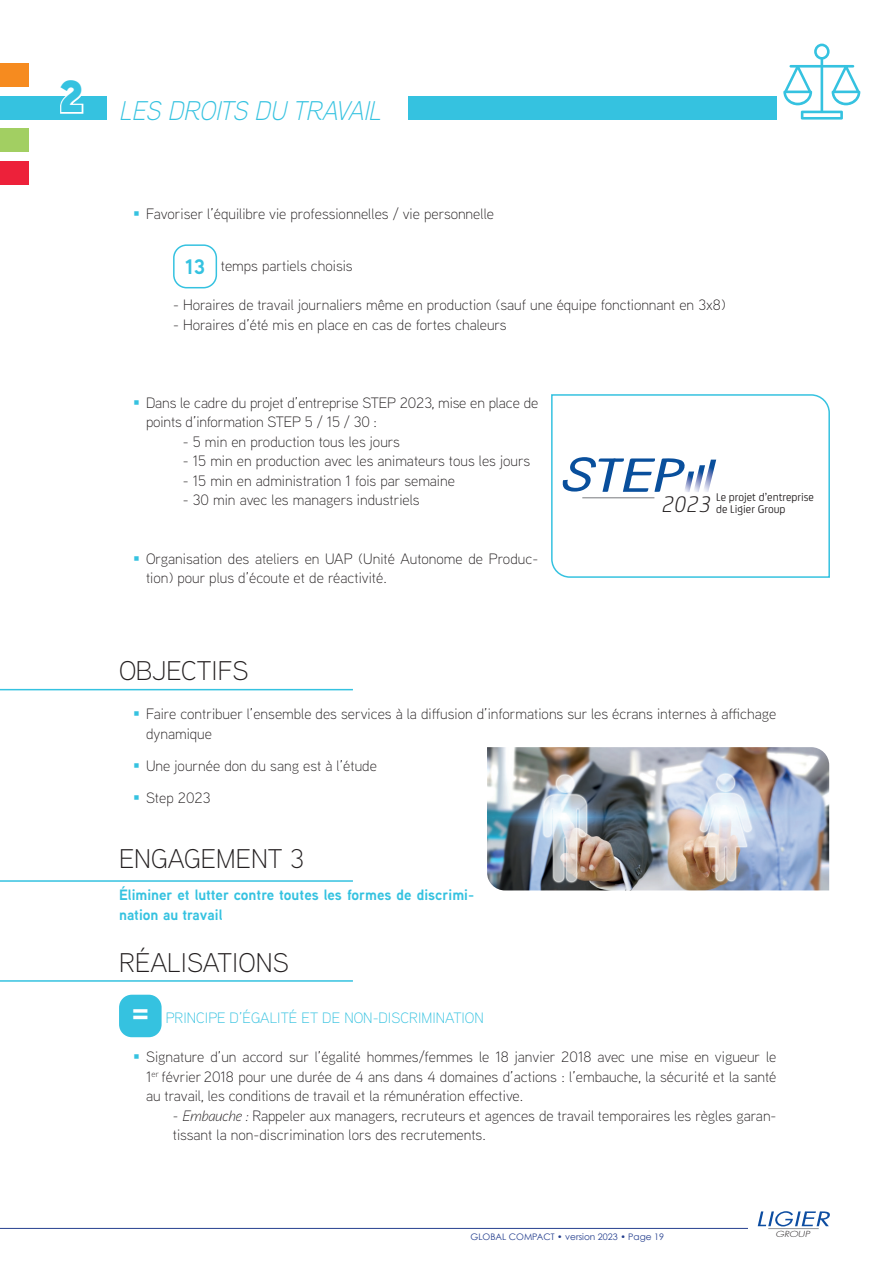
<style>
.page{position:relative;width:893px;height:1263px;background:#fff}
.page>*{position:absolute;margin:0;border:0;box-sizing:border-box;transform-origin:0 0}
.t1{font:300 27px "Aaux Next";color:#231f20}
.t2{font:italic 300 27px "Aaux Next";color:#35c2e0}
.t3{font:300 15px/19.5px "Aaux Next";color:#231f20}
.t4{font:700 15px/19.5px "Aaux Next";color:#35c2e0}
.t5{font:300 15px "Aaux Next";color:#35c2e0}
.t6{font:11.85px/11.2px "FS Joey";color:#231f20}
.t7{font:9px "Century Gothic";color:#253f8e}
.t8{font:italic 300 8.1px "Futura Std";color:#231f20;scale:1.27 1}
.s1{color:#35c2e0}
.s2{font-weight:700;font-size:21px;color:#35c2e0}
.s3{font-weight:300;font-style:italic;font-size:24.15px}
.s4{font-weight:700;font-size:33px;color:#fff}
.s5{font-style:italic}
</style>
<div class="page">
<div style="left:0;top:96px;width:106px;height:24px;background:#35c2e0"></div>
<div style="left:408px;top:96px;width:368px;height:24px;background:#35c2e0"></div>
<div style="left:0;top:128px;width:28px;height:24px;background:#a2cf62"></div>
<div style="left:0;top:63px;width:28px;height:24px;background:#f68b1f"></div>
<div style="left:0;top:161px;width:28px;height:24px;background:#ed213a"></div>
<svg style="left:783px;top:44px;width:77px;height:76px"></svg>
<hr style="left:0;top:1228px;width:748px;height:1px;background:#253f8e">
<svg style="left:758px;top:1211px;width:72px;height:15px"></svg>
<hr style="left:768px;top:1228px;width:51px;height:1px;background:#939598">
<div style="left:173px;top:244px;width:44px;height:44px;border:2px solid #35c2e0;border-radius:13px"></div>
<div style="left:119px;top:995px;width:43px;height:42px;background:#35c2e0;border-radius:13px"></div>
<hr style="left:0;top:689px;width:353px;height:1px;background:#35c2e0">
<hr style="left:0;top:880px;width:353px;height:2px;background:#35c2e0">
<hr style="left:0;top:980px;width:353px;height:2px;background:#35c2e0">
<img style="left:487px;top:747px;width:342px;height:143px">
<svg style="left:551px;top:394px;width:279px;height:184px"></svg>
<svg style="left:562px;top:457px;width:154px;height:35px"></svg>
<hr style="left:582px;top:497px;width:72px;height:1px;background:#939598">
<h1 class="t2" style="left:59px;top:92px;width:324px"><sup>2</sup> LES DROITS DU TRAVAIL</h1>
<p class="t3" style="left:133px;top:204px;width:362px"><span class="s1">▪</span> Favoriser l’équilibre vie professionnelles / vie personnelle</p>
<p class="t3" style="left:185px;top:255px;width:169px"><span class="s2">13</span> temps partiels choisis</p>
<p class="t3" style="left:173px;top:294px;width:554px">- Horaires de travail journaliers même en production (sauf une équipe fonctionnant en 3x8)</p>
<p class="t3" style="left:173px;top:314px;width:335px">- Horaires d’été mis en place en cas de fortes chaleurs</p>
<p class="t3" style="left:146px;top:392px;width:394px;text-indent:-13px"><span class="s1">▪</span> Dans le cadre du projet d’entreprise STEP 2023, mise en place de points d’information STEP 5 / 15 / 30 :</p>
<p class="t3" style="left:183px;top:431px;width:219px">- 5 min en production tous les jours</p>
<p class="t3" style="left:183px;top:450px;width:349px">- 15 min en production avec les animateurs tous les jours</p>
<p class="t3" style="left:183px;top:470px;width:274px">- 15 min en administration 1 fois par semaine</p>
<p class="t3" style="left:183px;top:489px;width:238px">- 30 min avec les managers industriels</p>
<p class="t3" style="left:146px;top:548px;width:394px;text-indent:-13px"><span class="s1">▪</span> Organisation des ateliers en UAP (Unité Autonome de Produc&shy;tion) pour plus d’écoute et de réactivité.</p>
<p class="t6" style="left:716px;top:491px;width:99px;text-indent:-55px"><span class="s3">2023</span>Le projet d’entreprise de Ligier Group</p>
<h1 class="t1" style="left:119px;top:653px;width:131px">OBJECTIFS</h1>
<p class="t3" style="left:146px;top:704px;width:632px;text-indent:-13px"><span class="s1">▪</span> Faire contribuer l’ensemble des services à la diffusion d’informations sur les écrans internes à affichage dynamique</p>
<p class="t3" style="left:133px;top:755px;width:245px"><span class="s1">▪</span> Une journée don du sang est à l’étude</p>
<p class="t3" style="left:133px;top:788px;width:79px"><span class="s1">▪</span> Step 2023</p>
<h1 class="t1" style="left:119px;top:841px;width:186px">ENGAGEMENT 3</h1>
<p class="t4" style="left:119px;top:885px;width:357px">Éliminer et lutter contre toutes les formes de discrimi&shy;nation au travail</p>
<h1 class="t1" style="left:119px;top:944px;width:171px">RÉALISATIONS</h1>
<p class="t5" style="left:131px;top:1008px;width:354px"><span class="s4">=</span> PRINCIPE D’ÉGALITÉ ET DE NON-DISCRIMINATION</p>
<p class="t3" style="left:146px;top:1047px;width:632px;text-align:justify;text-indent:-13px"><span class="s1">▪</span> Signature d’un accord sur l’égalité hommes/femmes le 18 janvier 2018 avec une mise en vigueur le 1<sup>er</sup> février 2018 pour une durée de 4 ans dans 4 domaines d’actions : l’embauche, la sécurité et la santé au travail, les conditions de travail et la rémunération effective.</p>
<p class="t3" style="left:173px;top:1105px;width:605px"><span class="s5">- Embauche :</span> Rappeler aux managers, recruteurs et agences de travail temporaires les règles garan&shy;tissant la non-discrimination lors des recrutements.</p>
<p class="t7" style="left:471px;top:1231px;width:195px">GLOBAL COMPACT • version 2023 • Page 19</p>
<p class="t8" style="left:775px;top:1229px;width:28px">GROUP</p>
</div>
